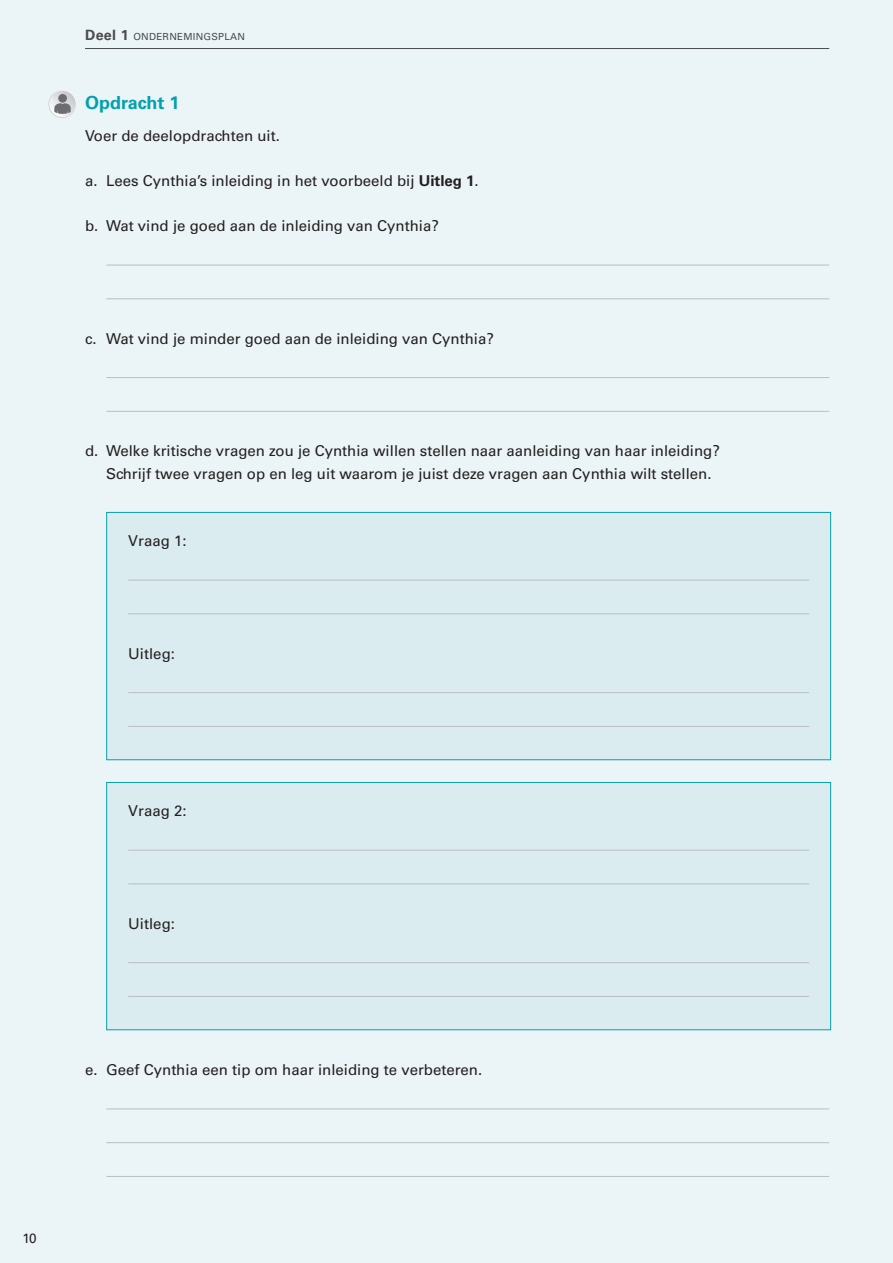
<style>
.page{position:relative;width:893px;height:1263px;background:#ebf4f6}
.page>*{position:absolute;margin:0;border:0;box-sizing:border-box;transform-origin:0 0}
.t1{font:700 18px "Univers LT Std";color:#03a1ac}
.t2{font:15px/22.5px "Univers LT Std";color:#231f20}
.t3{font:13.5px "Univers LT Std";color:#231f20}
.t4{font:9.75px "Univers LT Std";letter-spacing:.025em;color:#4b4c4d}
.s1{font-weight:700;font-size:14.25px}
.s2{font-weight:700}
</style>
<div class="page">
<hr style="left:85px;top:48px;width:744px;height:1px;background:#4b4c4d">
<hr style="left:106px;top:265px;width:723px;height:1px;background:#bcbdc0">
<hr style="left:106px;top:298px;width:723px;height:1px;background:#bcbdc0">
<hr style="left:106px;top:377px;width:723px;height:1px;background:#bcbdc0">
<hr style="left:106px;top:411px;width:723px;height:1px;background:#bcbdc0">
<hr style="left:106px;top:1108px;width:723px;height:1px;background:#bcbdc0">
<hr style="left:106px;top:1142px;width:723px;height:1px;background:#bcbdc0">
<hr style="left:106px;top:1176px;width:723px;height:1px;background:#bcbdc0">
<div style="left:107px;top:512px;width:724px;height:248px;background:#dbecf0"></div>
<hr style="left:128px;top:580px;width:681px;height:1px;background:#bcbdc0">
<hr style="left:128px;top:613px;width:681px;height:1px;background:#bcbdc0">
<hr style="left:128px;top:692px;width:681px;height:1px;background:#bcbdc0">
<hr style="left:128px;top:726px;width:681px;height:1px;background:#bcbdc0">
<div style="left:106px;top:512px;width:725px;height:248px;border:1px solid #03a1ac"></div>
<div style="left:107px;top:782px;width:724px;height:248px;background:#dbecf0"></div>
<hr style="left:128px;top:850px;width:681px;height:1px;background:#bcbdc0">
<hr style="left:128px;top:883px;width:681px;height:1px;background:#bcbdc0">
<hr style="left:128px;top:962px;width:681px;height:1px;background:#bcbdc0">
<hr style="left:128px;top:996px;width:681px;height:1px;background:#bcbdc0">
<div style="left:106px;top:782px;width:725px;height:248px;border:1px solid #03a1ac"></div>
<svg style="left:48px;top:90px;width:29px;height:28px"></svg>
<svg style="left:49px;top:91px;width:27px;height:26px"></svg>
<p class="t4" style="left:85px;top:30px;width:161px"><span class="s1">Deel 1</span> ONDERNEMINGSPLAN</p>
<p class="t1" style="left:85px;top:92px;width:96px">Opdracht 1</p>
<p class="t2" style="left:85px;top:125px;width:196px">Voer de deelopdrachten uit.</p>
<p class="t2" style="left:85px;top:170px;width:395px">a. Lees Cynthia’s inleiding in het voorbeeld bij <span class="s2">Uitleg 1</span>.</p>
<p class="t2" style="left:85px;top:215px;width:355px">b. Wat vind je goed aan de inleiding van Cynthia?</p>
<p class="t2" style="left:85px;top:327px;width:410px">c. Wat vind je minder goed aan de inleiding van Cynthia?</p>
<p class="t2" style="left:106px;top:440px;width:615px;text-indent:-21px">d. Welke kritische vragen zou je Cynthia willen stellen naar aanleiding van haar inleiding?<br>Schrijf twee vragen op en leg uit waarom je juist deze vragen aan Cynthia wilt stellen.</p>
<p class="t2" style="left:128px;top:530px;width:60px">Vraag 1:</p>
<p class="t2" style="left:128px;top:642px;width:48px">Uitleg:</p>
<p class="t2" style="left:128px;top:800px;width:60px">Vraag 2:</p>
<p class="t2" style="left:128px;top:912px;width:48px">Uitleg:</p>
<p class="t2" style="left:85px;top:1059px;width:399px">e. Geef Cynthia een tip om haar inleiding te verbeteren.</p>
<p class="t3" style="left:22px;top:1230px;width:16px">10</p>
</div>
